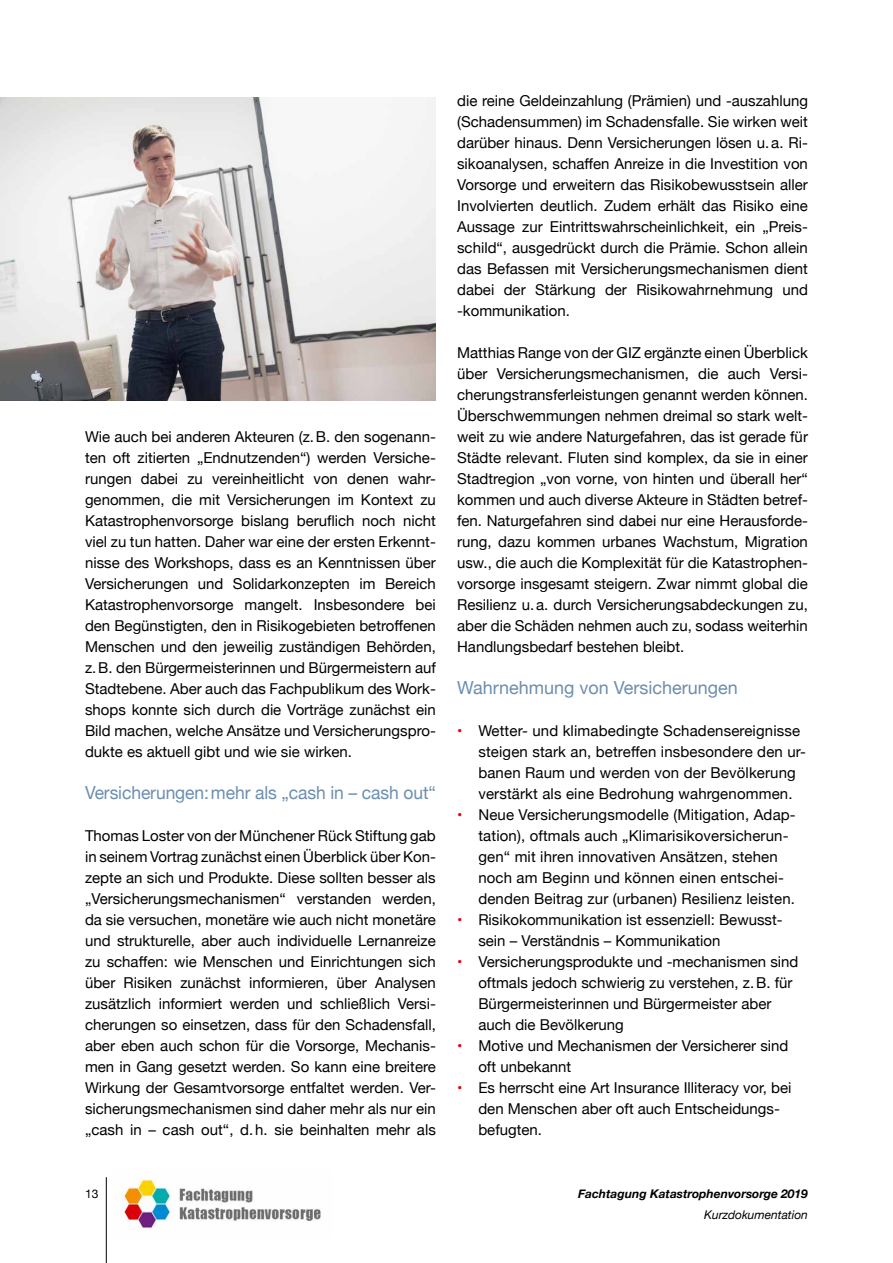
<style>
.page{position:relative;width:893px;height:1263px;background:#fff}
.page>*{position:absolute;margin:0;border:0;box-sizing:border-box;transform-origin:0 0}
.t1{font:18px "Helvetica Neue";letter-spacing:-.005em;color:#6c8eaf}
.t2{font:15px/21px "Helvetica Neue";color:#000}
.t3{font:italic 700 12px "Helvetica Neue";color:#000}
.t4{font:italic 12px "Helvetica Neue";color:#000}
.t5{font:12px "Helvetica Neue";color:#000}
.s1{color:#e30613}
</style>
<div class="page">
<img style="left:0;top:97px;width:436px;height:303px">
<hr style="left:106px;top:1177px;width:1px;height:86px;background:#000">
<img style="left:122px;top:1178px;width:199px;height:52px">
<p class="t2" style="left:85px;top:427px;width:352px;text-align:justify">Wie auch bei anderen Akteuren (z.B. den sogenann&shy;ten oft zitierten „Endnutzenden“) werden Versiche&shy;rungen dabei zu vereinheitlicht von denen wahr&shy;genommen, die mit Versicherungen im Kontext zu Katastrophenvorsorge bislang beruflich noch nicht viel zu tun hatten. Daher war eine der ersten Erkennt&shy;nisse des Workshops, dass es an Kenntnissen über Versicherungen und Solidarkonzepten im Bereich Katastrophenvorsorge mangelt. Insbesondere bei den Begünstigten, den in Risikogebieten betroffenen Menschen und den jeweilig zuständigen Behörden, z.B. den Bürgermeisterinnen und Bürgermeistern auf Stadtebene. Aber auch das Fachpublikum des Work&shy;shops konnte sich durch die Vorträge zunächst ein Bild machen, welche Ansätze und Versicherungspro&shy;dukte es aktuell gibt und wie sie wirken.</p>
<p class="t1" style="left:85px;top:780px;width:352px">Versicherungen:mehr als „cash in – cash out“</p>
<p class="t2" style="left:85px;top:826px;width:352px;text-align:justify">Thomas Loster von der Münchener Rück Stiftung gab in seinem Vortrag zunächst einen Überblick über Kon&shy;zepte an sich und Produkte. Diese sollten besser als „Versicherungsmechanismen“ verstanden werden, da sie versuchen, monetäre wie auch nicht monetäre und strukturelle, aber auch individuelle Lernanreize zu schaffen: wie Menschen und Einrichtungen sich über Risiken zunächst informieren, über Analysen zusätzlich informiert werden und schließlich Versi&shy;cherungen so einsetzen, dass für den Schadensfall, aber eben auch schon für die Vorsorge, Mechanis&shy;men in Gang gesetzt werden. So kann eine breitere Wirkung der Gesamtvorsorge entfaltet werden. Ver&shy;sicherungsmechanismen sind daher mehr als nur ein „cash in – cash out“, d.h. sie beinhalten mehr als</p>
<p class="t2" style="left:457px;top:91px;width:352px;text-align:justify">die reine Geldeinzahlung (Prämien) und -auszahlung (Schadensummen) im Schadensfalle. Sie wirken weit darüber hinaus. Denn Versicherungen lösen u.a. Ri&shy;sikoanalysen, schaffen Anreize in die Investition von Vorsorge und erweitern das Risikobewusstsein aller Involvierten deutlich. Zudem erhält das Risiko eine Aussage zur Eintrittswahrscheinlichkeit, ein „Preis&shy;schild“, ausgedrückt durch die Prämie. Schon allein das Befassen mit Versicherungsmechanismen dient dabei der Stärkung der Risikowahrnehmung und -kommunikation.</p>
<p class="t2" style="left:457px;top:343px;width:352px;text-align:justify">Matthias Range von der GIZ ergänzte einen Überblick über Versicherungsmechanismen, die auch Versi&shy;cherungstransferleistungen genannt werden können.<br>Überschwemmungen nehmen dreimal so stark welt&shy;weit zu wie andere Naturgefahren, das ist gerade für Städte relevant. Fluten sind komplex, da sie in einer Stadtregion „von vorne, von hinten und überall her“ kommen und auch diverse Akteure in Städten betref&shy;fen. Naturgefahren sind dabei nur eine Herausforde&shy;rung, dazu kommen urbanes Wachstum, Migration usw., die auch die Komplexität für die Katastrophen&shy;vorsorge insgesamt steigern. Zwar nimmt global die Resilienz u.a. durch Versicherungsabdeckungen zu, aber die Schäden nehmen auch zu, sodass weiterhin Handlungsbedarf bestehen bleibt.</p>
<p class="t1" style="left:457px;top:675px;width:282px">Wahrnehmung von Versicherungen</p>
<p class="t2" style="left:478px;top:721px;width:329px;text-indent:-21px"><span class="s1">•</span> Wetter- und klimabedingte Schadensereignisse steigen stark an, betreffen insbesondere den ur&shy;banen Raum und werden von der Bevölkerung verstärkt als eine Bedrohung wahrgenommen.</p>
<p class="t2" style="left:478px;top:805px;width:319px;text-indent:-21px"><span class="s1">•</span> Neue Versicherungsmodelle (Mitigation, Adap&shy;tation), oftmals auch „Klimarisikoversicherun&shy;gen“ mit ihren innovativen Ansätzen, stehen noch am Beginn und können einen entschei&shy;denden Beitrag zur (urbanen) Resilienz leisten.</p>
<p class="t2" style="left:478px;top:910px;width:306px;text-indent:-21px"><span class="s1">•</span> Risikokommunikation ist essenziell: Bewusst&shy;sein – Verständnis – Kommunikation</p>
<p class="t2" style="left:478px;top:952px;width:322px;text-indent:-21px"><span class="s1">•</span> Versicherungsprodukte und -mechanismen sind oftmals jedoch schwierig zu verstehen, z.B. für Bürgermeisterinnen und Bürgermeister aber auch die Bevölkerung</p>
<p class="t2" style="left:478px;top:1036px;width:312px;text-indent:-21px"><span class="s1">•</span> Motive und Mechanismen der Versicherer sind oft unbekannt</p>
<p class="t2" style="left:478px;top:1078px;width:315px;text-indent:-21px"><span class="s1">•</span> Es herrscht eine Art Insurance Illiteracy vor, bei den Menschen aber oft auch Entscheidungs&shy;befugten.</p>
<p class="t5" style="left:85px;top:1185px;width:15px">13</p>
<p class="t3" style="left:578px;top:1184px;width:231px">Fachtagung Katastrophenvorsorge 2019</p>
<p class="t4" style="left:704px;top:1206px;width:105px">Kurzdokumentation</p>
</div>
